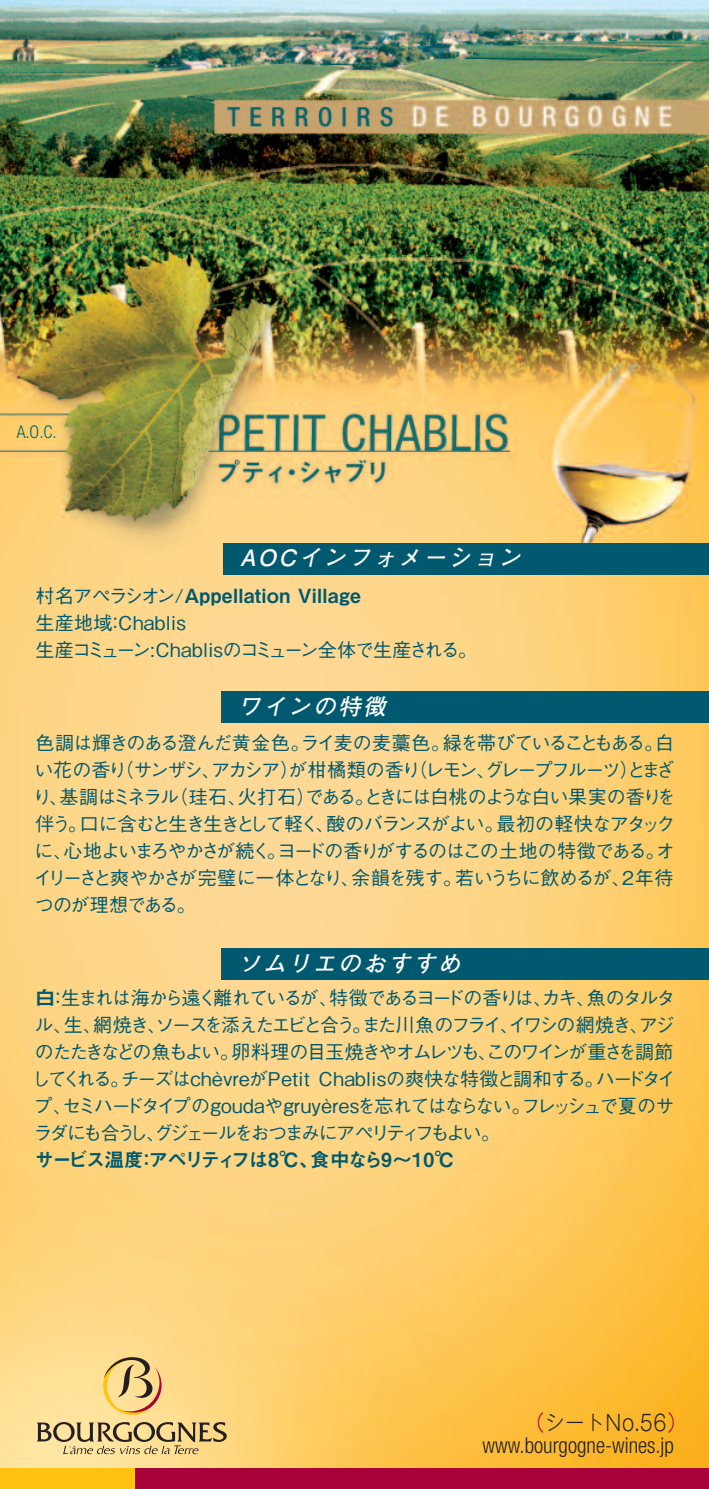
<style>
.page{position:relative;width:709px;height:1489px;background:#fff}
.page>*{position:absolute;margin:0;border:0;box-sizing:border-box;transform-origin:0 0}
.t1{font:italic 700 22.5px "Futo Go B101 Pro";color:#fff}
.t2{font:22.5px "Got MB101 Std Lig KS";letter-spacing:-.005em;color:#231f20;scale:.9 1}
.t3{font:300 condensed 22px "Helvetica Neue";color:#231f20}
.t4{font:19.5px "Midashi Go Pro MB31";letter-spacing:.015em;color:#00596e}
.t5{font:19.5px "Midashi Go Pro MB31";letter-spacing:-.105em;color:#00596e}
.t6{font:500 19px/27px "Gothic BBB Pro";letter-spacing:-.095em;color:#00596e;text-align:justify}
.t7{font:500 19px/27px "Gothic BBB Pro";letter-spacing:.02em;color:#00596e}
.t8{font:300 condensed 17.5px "Helvetica Neue";color:#006268}
.s1{font-family:"Gothic BBB Pro";font-weight:500;font-size:19px}
.s2{font-family:"Midashi Go Pro MB31";font-weight:400;font-size:19.5px}
.s3{color:#a70239}
</style>
<div class="page">
<img style="left:0;top:0;width:709px;height:1467px">
<div style="left:223px;top:543px;width:486px;height:31px;background:#00596e"></div>
<div style="left:221px;top:691px;width:488px;height:31px;background:#00596e"></div>
<div style="left:221px;top:948px;width:488px;height:31px;background:#00596e"></div>
<div style="left:0;top:1467px;width:646px;height:21px;background:#fec210"></div>
<div style="left:135px;top:1467px;width:574px;height:21px;background:#a70239"></div>
<svg style="left:37px;top:1356px;width:190px;height:97px;background:#e6c884"></svg>
<p class="t8" style="left:17px;top:425px;width:42px">A.O.C.</p>
<p class="t1" style="left:240px;top:539px;width:289px">AOCインフォメーション</p>
<p class="t4" style="left:35px;top:579px;width:327px"><span class="s1">村名アペラシオン/</span>Appellation Village</p>
<p class="t7" style="left:35px;top:606px;width:443px">生産地域：Chablis<br>生産コミューン:Chablisのコミューン全体で生産される。</p>
<p class="t1" style="left:238px;top:688px;width:155px">ワインの特徴</p>
<p class="t6" style="left:33px;top:727px;width:644px">色調は輝きのある澄んだ黄金色。ライ麦の麦藁色。緑を帯びていることもある。白い花の香り（サンザシ、アカシア）が柑橘類の香り（レモン、グレープフルーツ）とまざり、基調はミネラル（珪石、火打石）である。ときには白桃のような白い果実の香りを伴う。口に含むと生き生きとして軽く､酸のバランスがよい。最初の軽快なアタックに、心地よいまろやかさが続く。ヨードの香りがするのはこの土地の特徴である。オイリーさと爽やかさが完璧に一体となり、余韻を残す。若いうちに飲めるが、2年待つのが理想である。</p>
<p class="t1" style="left:238px;top:945px;width:230px">ソムリエのおすすめ</p>
<p class="t6" style="left:31px;top:982px;width:646px;text-align:left"><span class="s2">白</span>：生まれは海から遠く離れているが、特徴であるヨードの香りは、カキ、魚のタルタル、生、網焼き、ソースを添えたエビと合う。また川魚のフライ、イワシの網焼き、アジのたたきなどの魚もよい。卵料理の目玉焼きやオムレツも、このワインが重さを調節してくれる。チーズはchèvreがPetit Chablisの爽快な特徴と調和する。ハードタイプ、セミハードタイプのgoudaやgruyèresを忘れてはならない。フレッシュで夏のサラダにも合うし、グジェールをおつまみにアペリティフもよい。</p>
<p class="t5" style="left:35px;top:1144px;width:421px">サービス温度：アペリティフは8℃、食中なら9～10℃</p>
<p class="t2" style="left:524px;top:1405px;width:183px"><span class="s3">（</span>シートNo.56<span class="s3">）</span></p>
<p class="t3" style="left:482px;top:1437px;width:193px">www.bourgogne-wines.jp</p>
</div>
